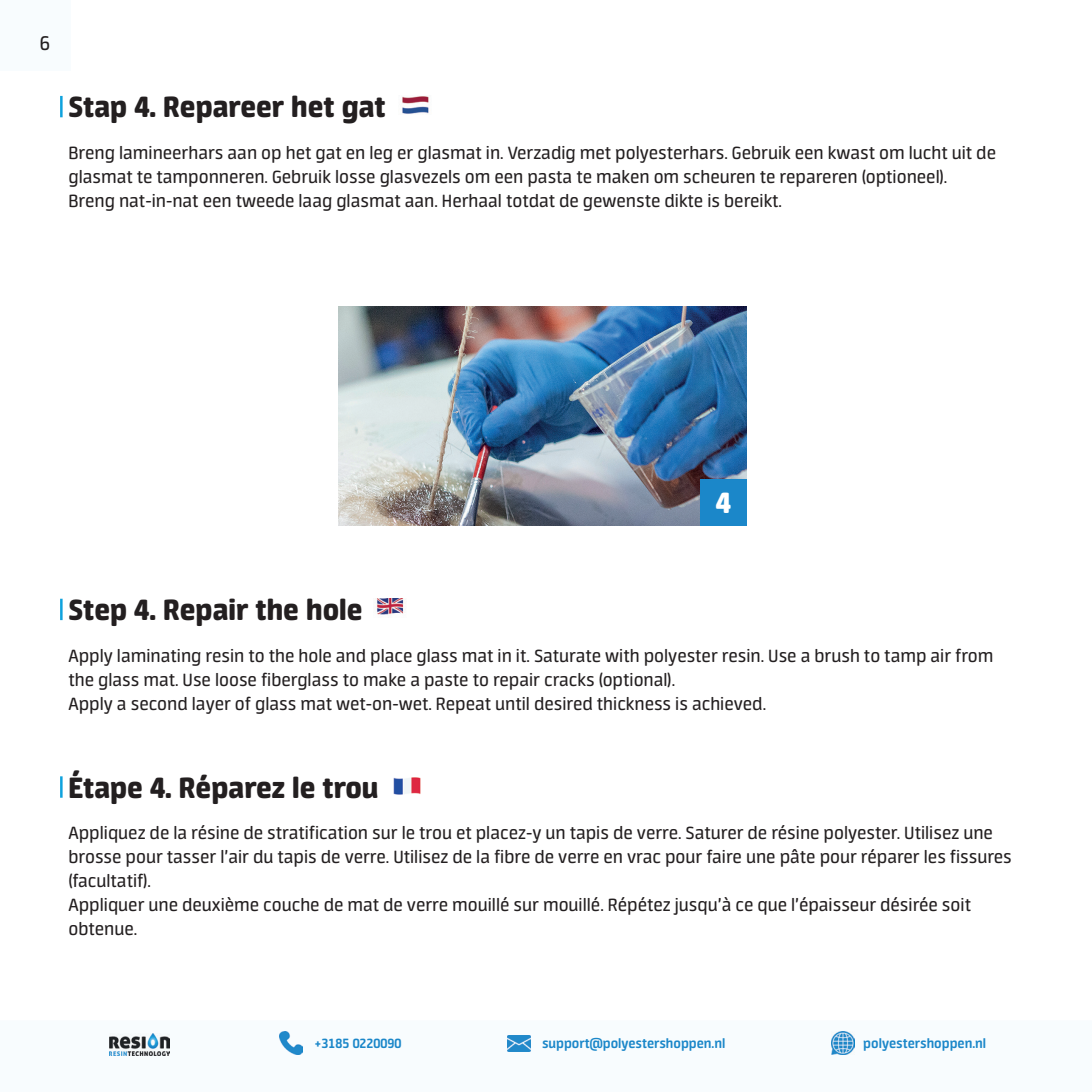
<style>
.page{position:relative;width:1092px;height:1092px;background:#fff}
.page>*{position:absolute;margin:0;border:0;box-sizing:border-box;transform-origin:0 0}
.t1{font:800 32.5px "Neuron";color:#231f20}
.t2{font:800 32.5px "Neuron";color:#fff}
.t3{font:22.5px "Neuron";color:#231f20}
.t4{font:20px/24px "Neuron";color:#231f20}
.t5{font:700 15px "Neuron";color:#1b87c9}
</style>
<div class="page">
<div style="left:0;top:0;width:71px;height:71px;background:#f8fcfe"></div>
<img style="left:109px;top:1033px;width:61px;height:22px">
<img style="left:280px;top:1031px;width:22px;height:23px">
<img style="left:508px;top:1035px;width:22px;height:16px">
<img style="left:831px;top:1031px;width:23px;height:23px">
<img style="left:402px;top:96px;width:27px;height:18px">
<hr style="left:60px;top:96px;width:3px;height:21px;background:#0fa2dd">
<img style="left:376px;top:598px;width:28px;height:17px">
<hr style="left:60px;top:598px;width:3px;height:22px;background:#0fa2dd">
<img style="left:393px;top:777px;width:28px;height:18px">
<hr style="left:60px;top:776px;width:3px;height:21px;background:#0fa2dd">
<img style="left:339px;top:306px;width:407px;height:220px">
<div style="left:700px;top:479px;width:46px;height:47px;background:#1b87c9"></div>
<p class="t3" style="left:40px;top:31px;width:12px">6</p>
<h1 class="t1" style="left:68px;top:88px;width:319px">Stap 4. Repareer het gat</h1>
<p class="t4" style="left:68px;top:140px;width:929px">Breng lamineerhars aan op het gat en leg er glasmat in. Verzadig met polyesterhars. Gebruik een kwast om lucht uit de glasmat te tamponneren. Gebruik losse glasvezels om een pasta te maken om scheuren te repareren (optioneel).<br>Breng nat-in-nat een tweede laag glasmat aan. Herhaal totdat de gewenste dikte is bereikt.</p>
<h1 class="t2" style="left:716px;top:484px;width:17px">4</h1>
<h1 class="t1" style="left:68px;top:590px;width:296px">Step 4. Repair the hole</h1>
<p class="t4" style="left:68px;top:643px;width:926px">Apply laminating resin to the hole and place glass mat in it. Saturate with polyester resin. Use a brush to tamp air from the glass mat. Use loose fiberglass to make a paste to repair cracks (optional).<br>Apply a second layer of glass mat wet-on-wet. Repeat until desired thickness is achieved.</p>
<h1 class="t1" style="left:68px;top:768px;width:312px">Étape 4. Réparez le trou</h1>
<p class="t4" style="left:68px;top:820px;width:944px">Appliquez de la résine de stratification sur le trou et placez-y un tapis de verre. Saturer de résine polyester. Utilisez une brosse pour tasser l’air du tapis de verre. Utilisez de la fibre de verre en vrac pour faire une pâte pour réparer les fissures (facultatif).<br>Appliquer une deuxième couche de mat de verre mouillé sur mouillé. Répétez jusqu’à ce que l’épaisseur désirée soit obtenue.</p>
<p class="t5" style="left:314px;top:1034px;width:88px">+3185 0220090</p>
<p class="t5" style="left:542px;top:1034px;width:185px">support@polyestershoppen.nl</p>
<p class="t5" style="left:863px;top:1034px;width:124px">polyestershoppen.nl</p>
</div>
